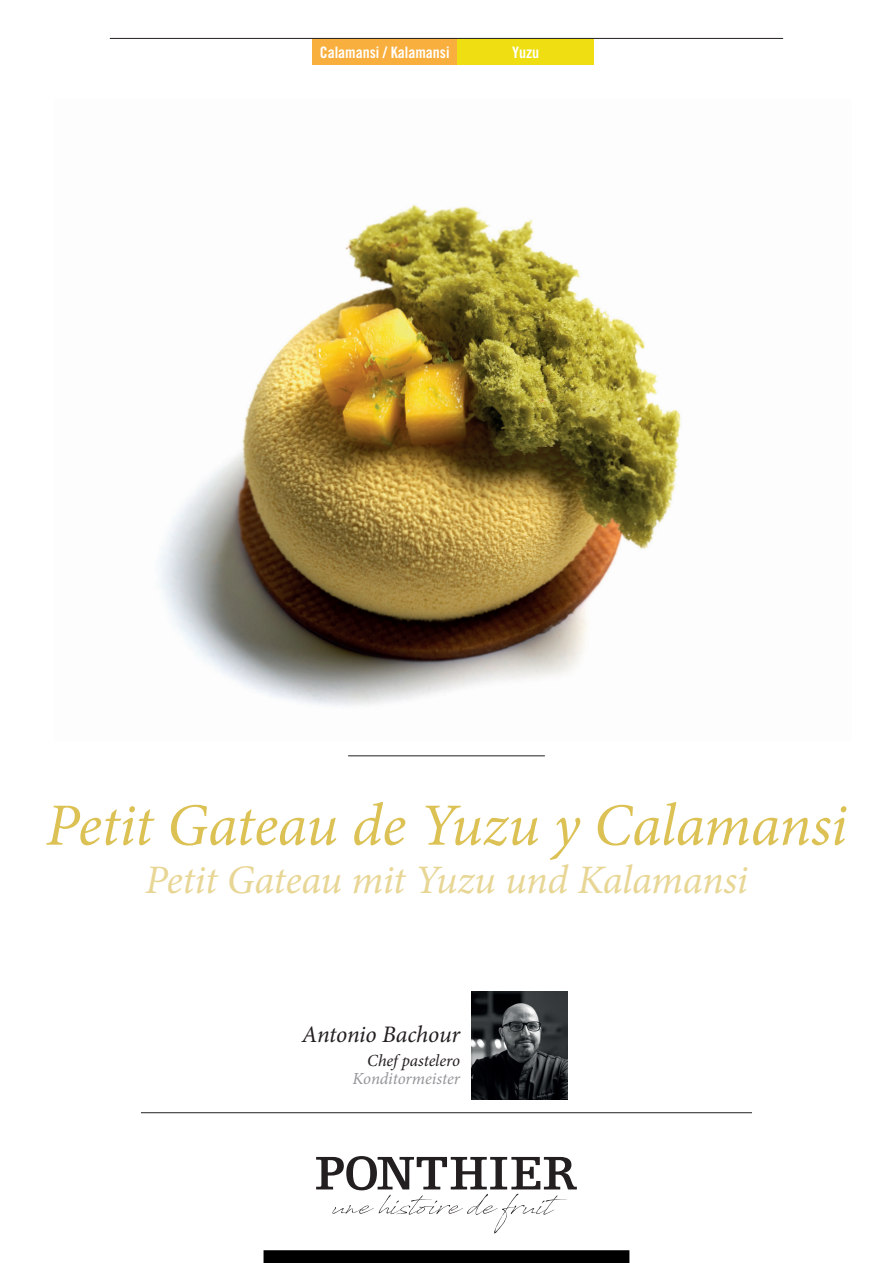
<style>
.page{position:relative;width:893px;height:1263px;background:#fff}
.page>*{position:absolute;margin:0;border:0;box-sizing:border-box;transform-origin:0 0}
.t1{font:italic 60px "Minion Pro";letter-spacing:-.01em;color:#dcc154}
.t2{font:italic 40.5px "Minion Pro";letter-spacing:-.01em;color:#e8d695}
.t3{font:italic 23.7px "Minion Pro";letter-spacing:-.01em;color:#231f20}
.t4{font:italic 16.95px "Minion Pro";letter-spacing:-.01em;color:#939598}
.t5{font:italic 16.95px "Minion Pro";letter-spacing:-.005em;color:#231f20}
.t6{font:15.75px "Trade Gothic Bold Cond Twenty";color:#fff}
</style>
<div class="page">
<img style="left:159px;top:204px;width:522px;height:502px">
<div style="left:312px;top:38px;width:145px;height:27px;background:#f9af3e"></div>
<div style="left:457px;top:38px;width:137px;height:27px;background:#eede12"></div>
<hr style="left:348px;top:755px;width:197px;height:1px;background:#231f20">
<hr style="left:141px;top:1112px;width:611px;height:1px;background:#231f20">
<div style="left:264px;top:1250px;width:365px;height:13px;background:#000"></div>
<svg style="left:316px;top:1156px;width:261px;height:77px"></svg>
<hr style="left:110px;top:38px;width:673px;height:1px;background:#231f20">
<img style="left:472px;top:991px;width:95px;height:108px">
<p class="t6" style="left:320px;top:43px;width:131px">Calamansi / Kalamansi</p>
<p class="t6" style="left:512px;top:43px;width:29px">Yuzu</p>
<p class="t1" style="left:46px;top:784px;width:803px">Petit Gateau de Yuzu y Calamansi</p>
<p class="t2" style="left:145px;top:852px;width:604px">Petit Gateau mit Yuzu und Kalamansi</p>
<p class="t3" style="left:302px;top:1018px;width:160px">Antonio Bachour</p>
<p class="t5" style="left:367px;top:1049px;width:94px">Chef pastelero</p>
<p class="t4" style="left:353px;top:1067px;width:109px">Konditormeister</p>
</div>
